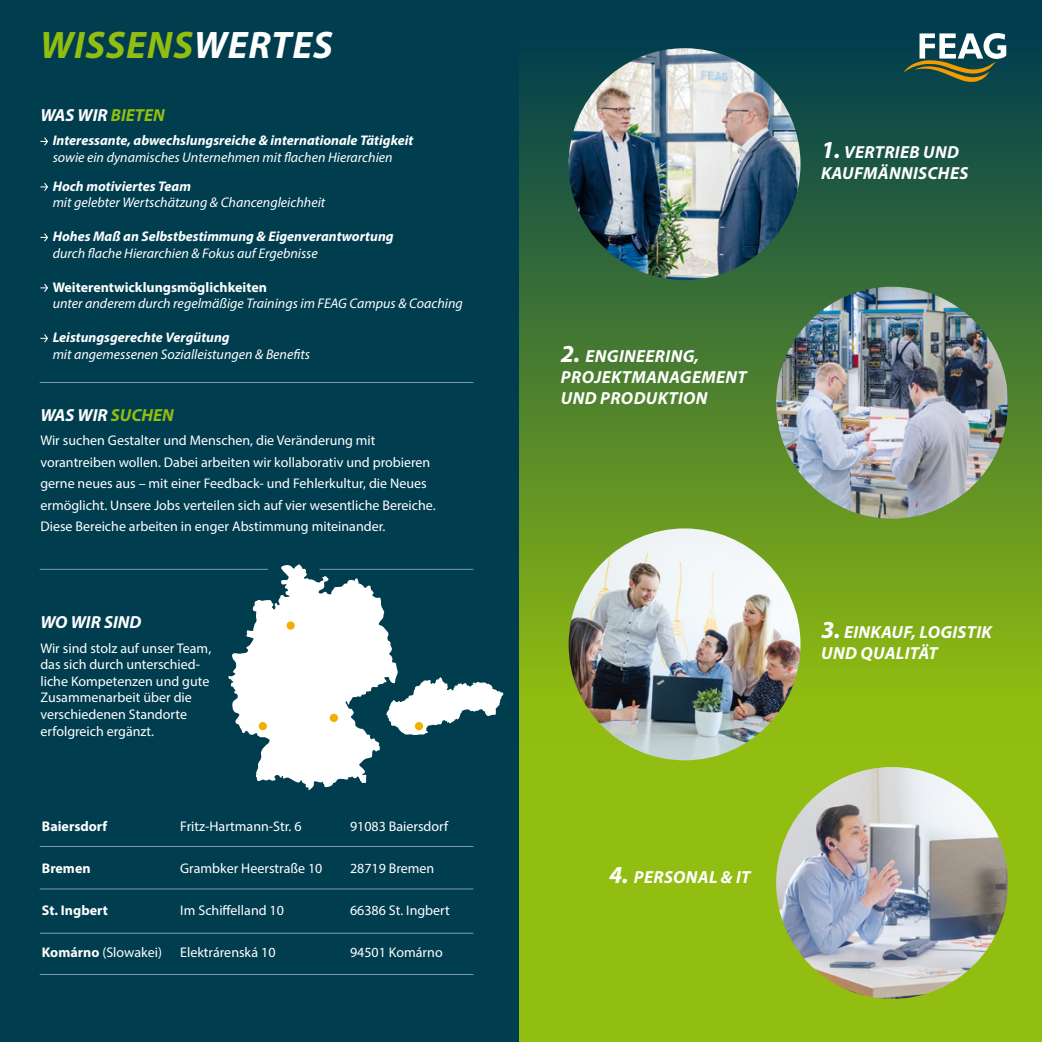
<style>
.page{position:relative;width:1042px;height:1042px;background:#fff}
.page>*{position:absolute;margin:0;border:0;box-sizing:border-box;transform-origin:0 0}
.t1{font:italic 700 38.5px "Myriad Pro";letter-spacing:.02em;color:#92bd11}
.t2{font:italic 700 17.5px/21px "Myriad Pro";letter-spacing:.02em;color:#fff}
.t3{font:italic 700 17.5px "Myriad Pro";color:#fff}
.t4{font:14px/16.6px "Myriad Pro";color:#fff}
.t5{font:italic 14px "Myriad Pro";color:#fff}
.t6{font:italic 700 14px "Myriad Pro";color:#fff}
.t7{font:700 14px "Myriad Pro";color:#fff}
.s1{color:#fff}
.s2{color:#92bd11}
.s3{font-weight:700}
.s4{font-size:24.5px}
</style>
<div class="page">
<div style="left:0;top:0;width:522px;height:1042px;background:#003d4f"></div>
<div style="left:519px;top:0;width:523px;height:1042px;background:#92bd11"></div>
<div style="left:519px;top:0;width:523px;height:744px;background:linear-gradient(to bottom,#003751,#99c30e)"></div>
<svg style="left:40px;top:138px;width:8px;height:7px"></svg>
<svg style="left:40px;top:183px;width:8px;height:8px"></svg>
<svg style="left:40px;top:234px;width:8px;height:7px"></svg>
<svg style="left:40px;top:284px;width:8px;height:8px"></svg>
<svg style="left:40px;top:335px;width:8px;height:7px"></svg>
<img style="left:568px;top:48px;width:232px;height:232px;border-radius:116px">
<img style="left:568px;top:528px;width:232px;height:232px;border-radius:116px">
<img style="left:776px;top:287px;width:232px;height:231px;border-radius:116px">
<img style="left:776px;top:767px;width:232px;height:232px;border-radius:116px">
<svg style="left:903px;top:33px;width:103px;height:49px"></svg>
<hr style="left:40px;top:382px;width:433px;height:1px;background:#fff">
<hr style="left:40px;top:846px;width:433px;height:1px;background:#fff">
<hr style="left:40px;top:933px;width:433px;height:1px;background:#fff">
<hr style="left:40px;top:888px;width:433px;height:1px;background:#fff">
<hr style="left:40px;top:974px;width:433px;height:1px;background:#fff">
<hr style="left:40px;top:569px;width:228px;height:1px;background:#fff">
<svg style="left:226px;top:564px;width:277px;height:226px"></svg>
<div style="left:415px;top:722px;width:8px;height:8px;background:#f1af00;border-radius:50%"></div>
<div style="left:330px;top:714px;width:8px;height:8px;background:#f1af00;border-radius:50%"></div>
<div style="left:259px;top:722px;width:8px;height:8px;background:#f1af00;border-radius:50%"></div>
<div style="left:287px;top:621px;width:8px;height:8px;background:#f1af00;border-radius:50%"></div>
<h1 class="t1" style="left:40px;top:20px;width:294px">WISSENS<span class="s1">WERTES</span></h1>
<p class="t3" style="left:40px;top:104px;width:126px">WAS WIR <span class="s2">BIETEN</span></p>
<p class="t6" style="left:53px;top:131px;width:362px">Interessante, abwechslungsreiche &amp; internationale Tätigkeit</p>
<p class="t5" style="left:53px;top:148px;width:341px">sowie ein dynamisches Unternehmen mit flachen Hierarchien</p>
<p class="t6" style="left:53px;top:177px;width:140px">Hoch motiviertes Team</p>
<p class="t5" style="left:53px;top:194px;width:274px">mit gelebter Wertschätzung &amp; Chancengleichheit</p>
<p class="t6" style="left:53px;top:227px;width:342px">Hohes Maß an Selbstbestimmung &amp; Eigenverantwortung</p>
<p class="t5" style="left:53px;top:244px;width:267px">durch flache Hierarchien &amp; Fokus auf Ergebnisse</p>
<p class="t7" style="left:53px;top:278px;width:216px">Weiterentwicklungsmöglichkeiten</p>
<p class="t5" style="left:53px;top:295px;width:412px">unter anderem durch regelmäßige Trainings im FEAG Campus &amp; Coaching</p>
<p class="t6" style="left:53px;top:328px;width:179px">Leistungsgerechte Vergütung</p>
<p class="t5" style="left:53px;top:345px;width:259px">mit angemessenen Sozialleistungen &amp; Benefits</p>
<p class="t3" style="left:40px;top:404px;width:135px">WAS WIR <span class="s2">SUCHEN</span></p>
<p class="t4" style="left:40px;top:429px;width:397px;line-height:21.5px">Wir suchen Gestalter und Menschen, die Veränderung mit vorantreiben wollen. Dabei arbeiten wir kollaborativ und probieren gerne neues aus – mit einer Feedback- und Fehlerkultur, die Neues ermöglicht. Unsere Jobs verteilen sich auf vier wesentliche Bereiche.<br>Diese Bereiche arbeiten in enger Abstimmung miteinander.</p>
<p class="t3" style="left:40px;top:611px;width:103px">WO WIR SIND</p>
<p class="t4" style="left:40px;top:639px;width:172px">Wir sind stolz auf unser Team, das sich durch unterschied&shy;liche Kompetenzen und gute<br>Zusammenarbeit über die verschiedenen Standorte erfolgreich ergänzt.</p>
<p class="t7" style="left:42px;top:816px;width:67px">Baiersdorf</p>
<p class="t4" style="left:180px;top:817px;width:123px">Fritz-Hartmann-Str. 6</p>
<p class="t4" style="left:350px;top:817px;width:100px">91083 Baiersdorf</p>
<p class="t7" style="left:42px;top:858px;width:50px">Bremen</p>
<p class="t4" style="left:180px;top:859px;width:144px">Grambker Heerstraße 10</p>
<p class="t4" style="left:350px;top:859px;width:86px">28719 Bremen</p>
<p class="t7" style="left:42px;top:900px;width:67px">St. Ingbert</p>
<p class="t4" style="left:180px;top:901px;width:105px">Im Schiffelland 10</p>
<p class="t4" style="left:350px;top:901px;width:101px">66386 St. Ingbert</p>
<p class="t4" style="left:42px;top:943px;width:122px"><span class="s3">Komárno</span> (Slowakei)</p>
<p class="t4" style="left:180px;top:943px;width:97px">Elektrárenská 10</p>
<p class="t4" style="left:350px;top:943px;width:94px">94501 Komárno</p>
<p class="t2" style="left:561px;top:345px;width:188px"><span class="s4">2.</span> ENGINEERING,<br>PROJEKTMANAGEMENT<br>UND PRODUKTION</p>
<p class="t2" style="left:821px;top:141px;width:149px"><span class="s4">1.</span> VERTRIEB UND<br>KAUFMÄNNISCHES</p>
<p class="t2" style="left:821px;top:621px;width:172px"><span class="s4">3.</span> EINKAUF, LOGISTIK<br>UND QUALITÄT</p>
<p class="t2" style="left:609px;top:865px;width:143px"><span class="s4">4.</span> PERSONAL &amp; IT</p>
</div>
